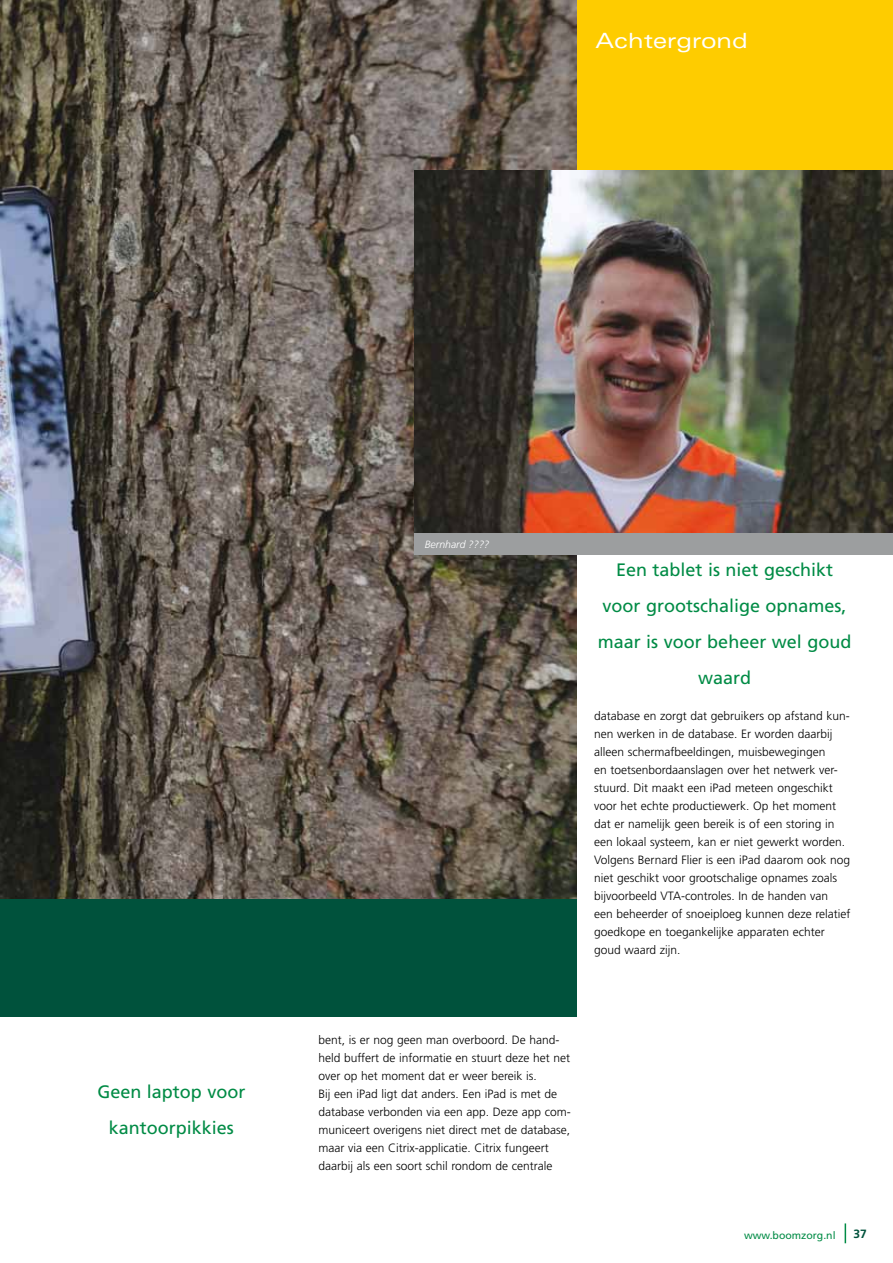
<style>
.page{position:relative;width:893px;height:1263px;background:#fff}
.page>*{position:absolute;margin:0;border:0;box-sizing:border-box;transform-origin:0 0}
.t1{font:expanded 21px "Univers";color:#fff}
.t2{font:18px/36px "Frutiger";color:#008b45;text-align:center}
.t3{font:300 12px/18px "Frutiger";color:#000}
.t4{font:700 12px "Frutiger";color:#00523c}
.t5{font:10.5px "Frutiger";color:#008b45}
.t6{font:italic 300 10.5px "Frutiger";color:#fff}
</style>
<div class="page">
<svg style="left:845px;top:1223px;width:1px;height:20px"></svg>
<div style="left:300px;top:0;width:593px;height:170px;background:#fecc00"></div>
<img style="left:0;top:0;width:576px;height:899px">
<div style="left:0;top:899px;width:576px;height:117px;background:#00523c"></div>
<img style="left:415px;top:170px;width:478px;height:364px">
<div style="left:415px;top:534px;width:478px;height:21px;background:#9c9e9f"></div>
<h1 class="t1" style="left:596px;top:28px;width:154px">Achtergrond</h1>
<h2 class="t2" style="left:97px;top:1074px;width:150px">Geen laptop voor kantoorpikkies</h2>
<p class="t6" style="left:425px;top:538px;width:66px">Bernhard ????</p>
<h2 class="t2" style="left:598px;top:552px;width:255px">Een tablet is niet geschikt voor grootschalige opnames, maar is voor beheer wel goud waard</h2>
<p class="t3" style="left:594px;top:707px;width:258px">database en zorgt dat gebruikers op afstand kun&shy;nen werken in de database. Er worden daarbij alleen schermafbeeldingen, muisbewegingen<br>en toetsenbordaanslagen over het netwerk ver&shy;stuurd. Dit maakt een iPad meteen ongeschikt voor het echte productiewerk. Op het moment dat er namelijk geen bereik is of een storing in een lokaal systeem, kan er niet gewerkt worden.<br>Volgens Bernard Flier is een iPad daarom ook nog niet geschikt voor grootschalige opnames zoals bijvoorbeeld VTA-controles. In de handen van<br>een beheerder of snoeiploeg kunnen deze relatief goedkope en toegankelijke apparaten echter goud waard zijn.</p>
<p class="t3" style="left:318px;top:1031px;width:254px">bent, is er nog geen man overboord. De hand&shy;held buffert de informatie en stuurt deze het net over op het moment dat er weer bereik is.<br>Bij een iPad ligt dat anders. Een iPad is met de database verbonden via een app. Deze app com&shy;municeert overigens niet direct met de database, maar via een Citrix-applicatie. Citrix fungeert daarbij als een soort schil rondom de centrale</p>
<p class="t5" style="left:744px;top:1229px;width:93px">www.boomzorg.nl</p>
<p class="t4" style="left:853px;top:1227px;width:15px">37</p>
</div>
